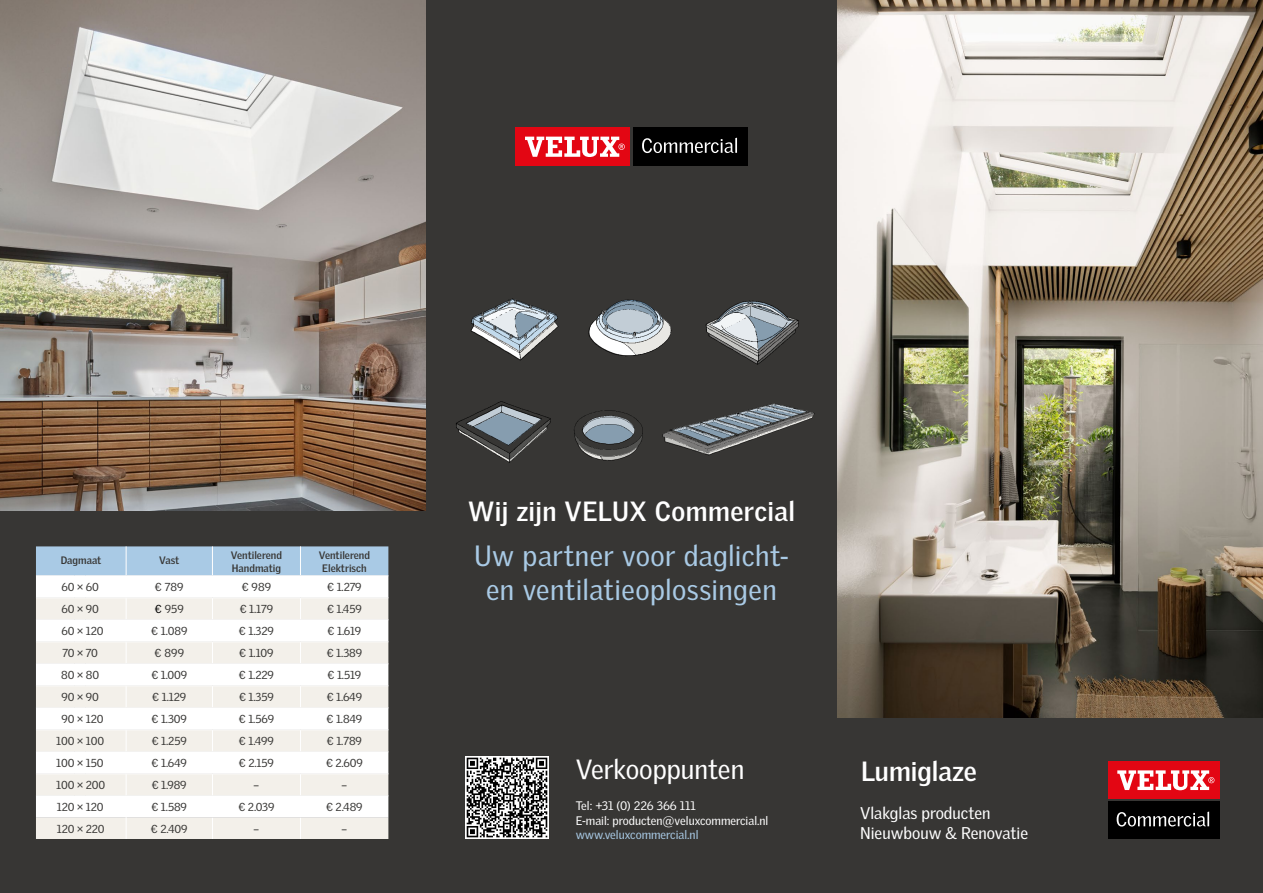
<style>
.page{position:relative;width:1263px;height:893px;background:#fff}
.page>*{position:absolute;margin:0;border:0;box-sizing:border-box;transform-origin:0 0}
.t1{font:28.5px/34.2px "Velux Gothic";letter-spacing:.01em;color:#a9cae5;text-align:center}
.t2{font:700 27px "Velux Gothic";letter-spacing:.01em;color:#fff}
.t3{font:27px "Velux Gothic";color:#fff}
.t4{font:16.5px/19.8px "Velux Gothic";color:#fff}
.t5{font:12px/14.4px "Velux Gothic";color:#fff}
.t6{font:12px "Velux Gothic";color:#a9cae5}
.t7{font:11.25px "Velux Gothic";letter-spacing:-.01em;color:#373634}
.t8{font:700 10.5px/12.6px "Velux Gothic";color:#373634}
.s1{color:#000}
</style>
<div class="page">
<div style="left:425px;top:0;width:413px;height:893px;background:#373634"></div>
<img style="left:838px;top:0;width:425px;height:719px">
<div style="left:0;top:0;width:425px;height:893px;background:#373634"></div>
<div style="left:838px;top:719px;width:425px;height:174px;background:#373634"></div>
<div style="left:1108px;top:762px;width:111px;height:37px;background:#e30613"></div>
<svg style="left:1117px;top:770px;width:97px;height:20px"></svg>
<div style="left:1108px;top:802px;width:111px;height:37px;background:#000"></div>
<svg style="left:1117px;top:811px;width:92px;height:15px"></svg>
<div style="left:515px;top:128px;width:115px;height:38px;background:#e30613"></div>
<svg style="left:525px;top:137px;width:100px;height:20px"></svg>
<div style="left:633px;top:128px;width:115px;height:38px;background:#000"></div>
<svg style="left:642px;top:138px;width:95px;height:15px"></svg>
<img style="left:466px;top:756px;width:82px;height:83px">
<svg style="left:36px;top:546px;width:352px;height:293px;background:#f0f2f2"></svg>
<hr style="left:86px;top:575px;width:40px;height:1px;background:#fff">
<img style="left:588px;top:299px;width:84px;height:58px">
<img style="left:705px;top:300px;width:94px;height:65px">
<img style="left:456px;top:401px;width:95px;height:62px">
<img style="left:662px;top:403px;width:153px;height:53px">
<img style="left:574px;top:410px;width:69px;height:51px">
<img style="left:470px;top:298px;width:89px;height:63px">
<img style="left:0;top:0;width:425px;height:510px">
<p class="t8" style="left:61px;top:553px;width:42px">Dagmaat</p>
<p class="t8" style="left:159px;top:553px;width:22px">Vast</p>
<p class="t8" style="left:231px;top:548px;width:53px">Ventilerend<br>Handmatig</p>
<p class="t8" style="left:319px;top:548px;width:53px;text-align:center">Ventilerend<br>Elektrisch</p>
<p class="t7" style="left:62px;top:578px;width:39px">60×60</p>
<p class="t7" style="left:155px;top:578px;width:30px">€ 789</p>
<p class="t7" style="left:242px;top:578px;width:31px">€ 989</p>
<p class="t7" style="left:327px;top:578px;width:36px">€ 1.279</p>
<p class="t7" style="left:62px;top:600px;width:39px">60×90</p>
<p class="t7" style="left:155px;top:600px;width:31px"><span class="s1">€</span> 959</p>
<p class="t7" style="left:240px;top:600px;width:35px">€ 1.179</p>
<p class="t7" style="left:327px;top:600px;width:36px">€ 1.459</p>
<p class="t7" style="left:61px;top:622px;width:44px">60 × 120</p>
<p class="t7" style="left:151px;top:622px;width:38px">€ 1.089</p>
<p class="t7" style="left:239px;top:622px;width:36px">€ 1.329</p>
<p class="t7" style="left:328px;top:622px;width:35px">€ 1.619</p>
<p class="t7" style="left:62px;top:644px;width:37px">70×70</p>
<p class="t7" style="left:154px;top:644px;width:31px">€ 899</p>
<p class="t7" style="left:239px;top:644px;width:36px">€ 1.109</p>
<p class="t7" style="left:327px;top:644px;width:37px">€ 1.389</p>
<p class="t7" style="left:61px;top:666px;width:39px">80×80</p>
<p class="t7" style="left:151px;top:666px;width:37px">€ 1.009</p>
<p class="t7" style="left:239px;top:666px;width:37px">€ 1.229</p>
<p class="t7" style="left:328px;top:666px;width:35px">€ 1.519</p>
<p class="t7" style="left:61px;top:688px;width:39px">90×90</p>
<p class="t7" style="left:152px;top:688px;width:35px">€ 1.129</p>
<p class="t7" style="left:239px;top:688px;width:36px">€ 1.359</p>
<p class="t7" style="left:327px;top:688px;width:37px">€ 1.649</p>
<p class="t7" style="left:61px;top:710px;width:44px">90 × 120</p>
<p class="t7" style="left:152px;top:710px;width:37px">€ 1.309</p>
<p class="t7" style="left:239px;top:710px;width:37px">€ 1.569</p>
<p class="t7" style="left:326px;top:710px;width:37px">€ 1.849</p>
<p class="t7" style="left:56px;top:732px;width:50px">100 × 100</p>
<p class="t7" style="left:152px;top:732px;width:37px">€ 1.259</p>
<p class="t7" style="left:239px;top:732px;width:37px">€ 1.499</p>
<p class="t7" style="left:327px;top:732px;width:37px">€ 1.789</p>
<p class="t7" style="left:56px;top:754px;width:49px">100 × 150</p>
<p class="t7" style="left:152px;top:754px;width:37px">€ 1.649</p>
<p class="t7" style="left:239px;top:754px;width:37px">€ 2.159</p>
<p class="t7" style="left:326px;top:754px;width:38px">€ 2.609</p>
<p class="t7" style="left:56px;top:776px;width:51px">100 × 200</p>
<p class="t7" style="left:152px;top:776px;width:36px">€ 1.989</p>
<p class="t7" style="left:254px;top:776px;width:7px">–</p>
<p class="t7" style="left:342px;top:776px;width:7px">–</p>
<p class="t7" style="left:57px;top:798px;width:48px">120 × 120</p>
<p class="t7" style="left:151px;top:798px;width:37px">€ 1.589</p>
<p class="t7" style="left:238px;top:798px;width:37px">€ 2.039</p>
<p class="t7" style="left:326px;top:798px;width:38px">€ 2.489</p>
<p class="t7" style="left:57px;top:820px;width:49px">120 × 220</p>
<p class="t7" style="left:151px;top:820px;width:38px">€ 2.409</p>
<p class="t7" style="left:254px;top:820px;width:7px">–</p>
<p class="t7" style="left:342px;top:820px;width:7px">–</p>
<h2 class="t2" style="left:468px;top:491px;width:329px">Wij zijn VELUX Commercial</h2>
<h1 class="t1" style="left:474px;top:536px;width:316px">Uw partner voor daglicht&shy;en ventilatieoplossingen</h1>
<h2 class="t3" style="left:576px;top:748px;width:170px">Verkooppunten</h2>
<p class="t5" style="left:576px;top:798px;width:194px">Tel: +31 (0) 226 366 111<br>E-mail: producten@veluxcommercial.nl</p>
<p class="t6" style="left:576px;top:825px;width:124px">www.veluxcommercial.nl</p>
<h2 class="t2" style="left:861px;top:750px;width:117px">Lumiglaze</h2>
<h3 class="t4" style="left:860px;top:802px;width:170px">Vlakglas producten<br>Nieuwbouw &amp; Renovatie</h3>
</div>
